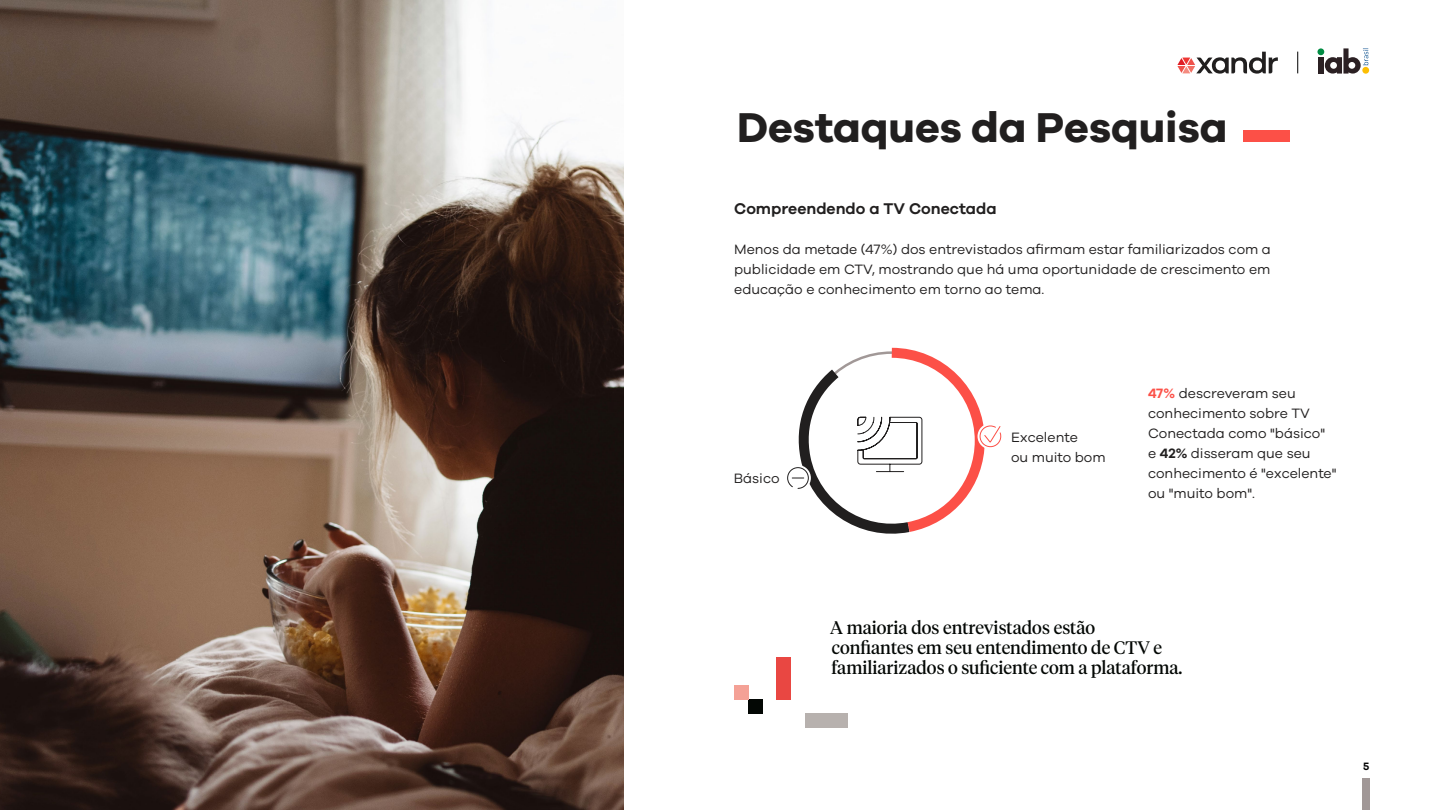
<style>
.page{position:relative;width:1440px;height:810px;background:#fff}
.page>*{position:absolute;margin:0;border:0;box-sizing:border-box;transform-origin:0 0}
.t1{font:700 43px "Galano Grotesque";color:#211f1f}
.t2{font:18px/20px "Tiempos Headline";color:#030704}
.t3{font:600 16px "Galano Grotesque";color:#211f1f}
.t4{font:14px/20px "Galano Grotesque";color:#211f1f}
.t5{font:600 11px "Galano Grotesque";color:#000}
.s1{font-weight:600;color:#fc5047}
.s2{font-weight:600}
</style>
<div class="page">
<img style="left:0;top:0;width:624px;height:810px">
<div style="left:1243px;top:130px;width:47px;height:12px;background:#fc5047"></div>
<svg style="left:787px;top:347px;width:215px;height:187px"></svg>
<div style="left:748px;top:699px;width:15px;height:15px;background:#030704"></div>
<div style="left:734px;top:685px;width:14px;height:14px;background:#f4a196"></div>
<div style="left:777px;top:657px;width:14px;height:42px;background:#e94742"></div>
<div style="left:805px;top:714px;width:43px;height:14px;background:#b7b1ae"></div>
<svg style="left:1177px;top:52px;width:101px;height:22px"></svg>
<div style="left:1318px;top:57px;width:5px;height:17px;background:#2b2023"></div>
<div style="left:1317px;top:48px;width:7px;height:7px;background:#008c43;border-radius:50%"></div>
<svg style="left:1325px;top:48px;width:43px;height:26px"></svg>
<svg style="left:1297px;top:52px;width:1px;height:21px"></svg>
<div style="left:1362px;top:778px;width:8px;height:32px;background:#a19897"></div>
<h1 class="t1" style="left:737px;top:101px;width:492px">Destaques da Pesquisa</h1>
<p class="t3" style="left:734px;top:199px;width:264px">Compreendendo a TV Conectada</p>
<p class="t4" style="left:734px;top:239px;width:538px;text-align:justify">Menos da metade (47%) dos entrevistados afirmam estar familiarizados com a publicidade em CTV, mostrando que há uma oportunidade de crescimento em educação e conhecimento em torno ao tema.</p>
<p class="t4" style="left:734px;top:468px;width:47px">Básico</p>
<p class="t4" style="left:1011px;top:427px;width:96px">Excelente<br>ou muito bom</p>
<p class="t4" style="left:1148px;top:383px;width:190px"><span class="s1">47%</span> descreveram seu conhecimento sobre TV<br>Conectada como "básico" e <span class="s2">42%</span> disseram que seu conhecimento é "excelente" ou "muito bom".</p>
<p class="t2" style="left:830px;top:616px;width:354px">A maioria dos entrevistados estão<br>confiantes em seu entendimento de CTV e familiarizados o suficiente com a plataforma.</p>
<p class="t5" style="left:1363px;top:760px;width:8px">5</p>
</div>
